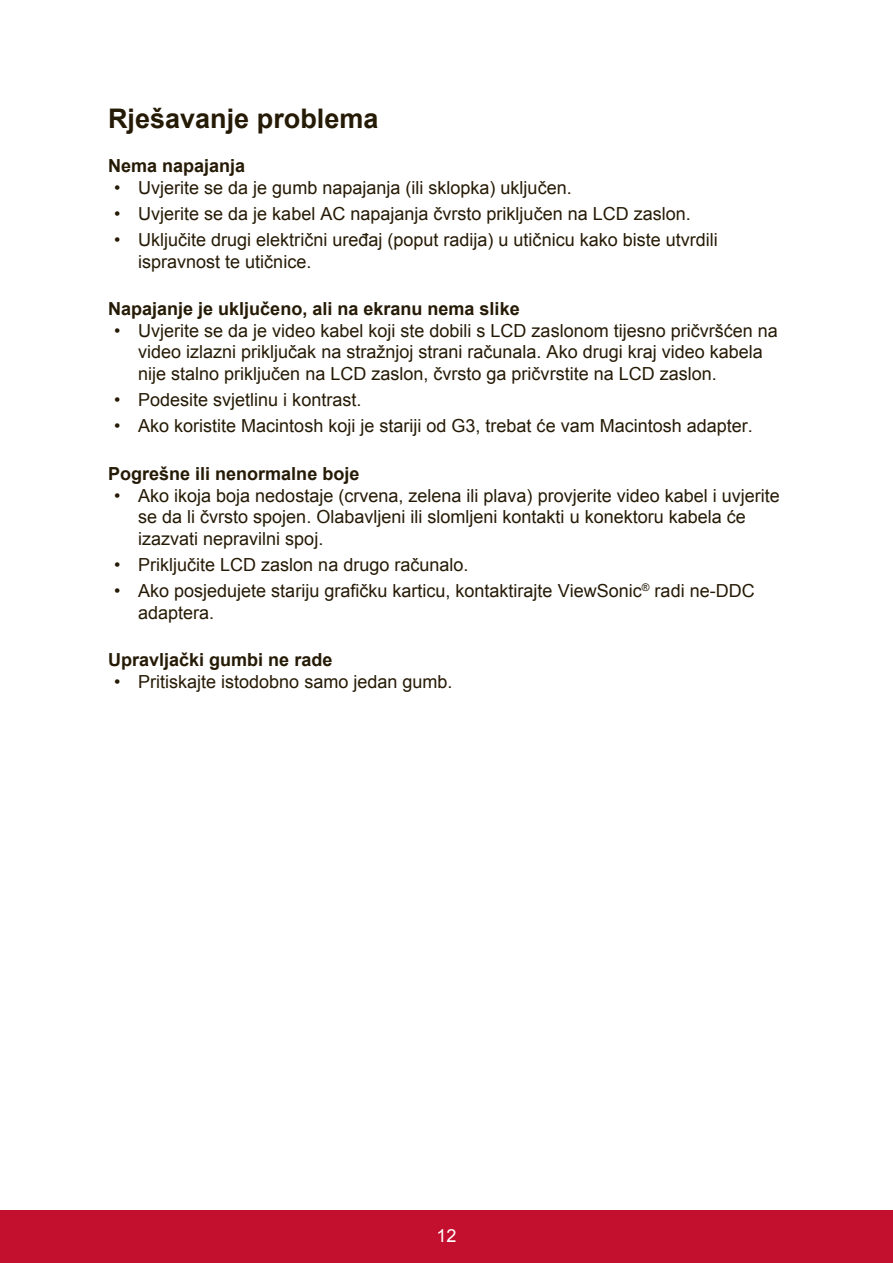
<style>
.page{position:relative;width:893px;height:1263px;background:#fff}
.page>*{position:absolute;margin:0;border:0;box-sizing:border-box;transform-origin:0 0}
.t1{font:700 27px "Arial";color:#251a05}
.t2{font:18px/21.6px "Arial";color:#251a05}
.t3{font:700 18px "Arial";color:#251a05}
.t4{font:18px "Arial";color:#fff}
</style>
<div class="page">
<div style="left:0;top:1210px;width:892px;height:53px;background:#c3102f"></div>
<h1 class="t1" style="left:108px;top:100px;width:272px">Rješavanje problema</h1>
<p class="t3" style="left:108px;top:154px;width:139px">Nema napajanja</p>
<p class="t2" style="left:114px;top:177px;width:459px">• Uvjerite se da je gumb napajanja (ili sklopka) uključen.</p>
<p class="t2" style="left:114px;top:203px;width:578px">• Uvjerite se da je kabel AC napajanja čvrsto priključen na LCD zaslon.</p>
<p class="t2" style="left:138px;top:229px;width:581px;text-indent:-24px">• Uključite drugi električni uređaj (poput radija) u utičnicu kako biste utvrdili ispravnost te utičnice.</p>
<p class="t3" style="left:108px;top:297px;width:413px">Napajanje je uključeno, ali na ekranu nema slike</p>
<p class="t2" style="left:138px;top:320px;width:641px;text-indent:-24px">• Uvjerite se da je video kabel koji ste dobili s LCD zaslonom tijesno pričvršćen na video izlazni priključak na stražnjoj strani računala. Ako drugi kraj video kabela nije stalno priključen na LCD zaslon, čvrsto ga pričvrstite na LCD zaslon.</p>
<p class="t2" style="left:114px;top:389px;width:249px">• Podesite svjetlinu i kontrast.</p>
<p class="t2" style="left:114px;top:415px;width:640px">• Ako koristite Macintosh koji je stariji od G3, trebat će vam Macintosh adapter.</p>
<p class="t3" style="left:108px;top:462px;width:253px">Pogrešne ili nenormalne boje</p>
<p class="t2" style="left:138px;top:485px;width:643px;text-indent:-24px">• Ako ikoja boja nedostaje (crvena, zelena ili plava) provjerite video kabel i uvjerite se da li čvrsto spojen. Olabavljeni ili slomljeni kontakti u konektoru kabela će izazvati nepravilni spoj.</p>
<p class="t2" style="left:114px;top:554px;width:356px">• Priključite LCD zaslon na drugo računalo.</p>
<p class="t2" style="left:138px;top:580px;width:617px;text-indent:-24px">• Ako posjedujete stariju grafičku karticu, kontaktirajte ViewSonic<sup>®</sup> radi ne-DDC adaptera.</p>
<p class="t3" style="left:108px;top:648px;width:226px">Upravljački gumbi ne rade</p>
<p class="t2" style="left:114px;top:671px;width:340px">• Pritiskajte istodobno samo jedan gumb.</p>
<p class="t4" style="left:436px;top:1223px;width:22px">12</p>
</div>
